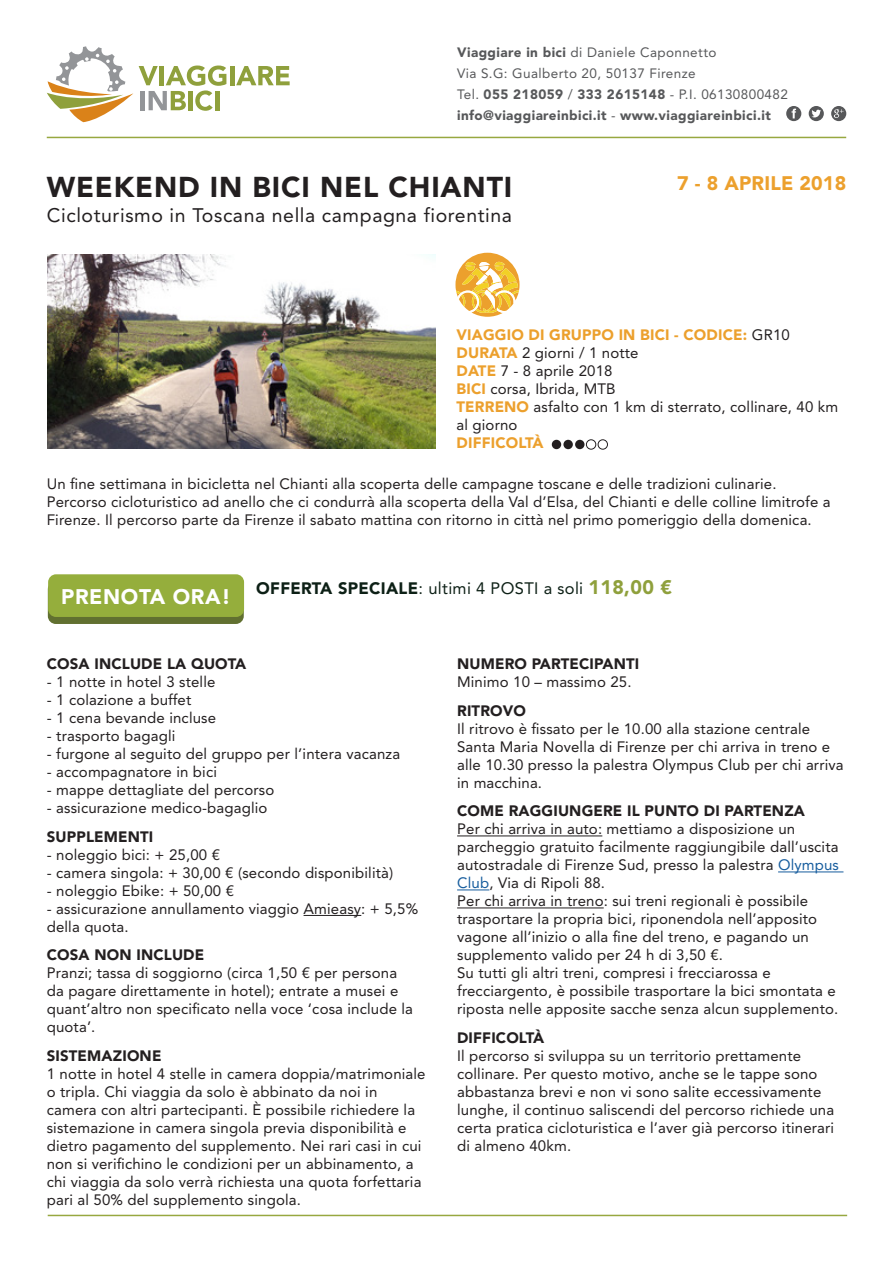
<style>
.page{position:relative;width:893px;height:1263px;background:#fff}
.page>*{position:absolute;margin:0;border:0;box-sizing:border-box;transform-origin:0 0}
.t1{font:900 28.5px "Avenir LT Std";letter-spacing:.03em;color:#231f20}
.t2{font:900 21px "Avenir LT Std";letter-spacing:.03em;color:#fff}
.t3{font:19.5px "Avenir LT Std";letter-spacing:.03em;color:#231f20}
.t4{font:900 19.5px "Avenir LT Std";letter-spacing:.01em;color:#eca02d}
.t5{font:16.5px "Avenir LT Std";letter-spacing:.02em;color:#0d2016}
.t6{font:15px/18px "Avenir LT Std";letter-spacing:.01em;color:#231f20}
.t7{font:900 15px "Avenir LT Std";letter-spacing:.01em;color:#231f20}
.t8{font:900 15px "Avenir LT Std";letter-spacing:.01em;color:#eca02d}
.t9{font:13.5px "Avenir LT Std";letter-spacing:.03em;color:#57585a}
.t10{font:900 13.5px "Avenir LT Std";letter-spacing:.03em;color:#57585a}
.s1{font-weight:900}
.s2{font-weight:400}
.s3{font-weight:400;color:#231f20}
.s4{font-weight:900;color:#eca02d}
.s5{font-weight:900;font-size:19.5px;color:#8fa03c}
.s6{color:#175d9e}
</style>
<div class="page">
<hr style="left:48px;top:1215px;width:799px;height:1px;background:#97a840">
<hr style="left:47px;top:137px;width:799px;height:1px;background:#97a840">
<svg style="left:47px;top:46px;width:86px;height:76px"></svg>
<hr style="left:230px;top:66px;width:4px;height:19px;background:#8fa03c">
<svg style="left:236px;top:66px;width:54px;height:19px"></svg>
<svg style="left:139px;top:66px;width:87px;height:45px"></svg>
<hr style="left:215px;top:91px;width:4px;height:19px;background:#8fa03c">
<svg style="left:786px;top:106px;width:15px;height:15px"></svg>
<svg style="left:809px;top:106px;width:15px;height:15px"></svg>
<svg style="left:831px;top:106px;width:15px;height:15px"></svg>
<img style="left:48px;top:255px;width:388px;height:193px">
<svg style="left:455px;top:253px;width:64px;height:64px"></svg>
<div style="left:552px;top:440px;width:9px;height:9px;background:#231f20;border-radius:50%"></div>
<div style="left:563px;top:440px;width:10px;height:9px;background:#231f20;border-radius:50%"></div>
<div style="left:575px;top:440px;width:9px;height:9px;background:#231f20;border-radius:50%"></div>
<hr style="left:304px;top:915px;width:57px;height:1px;background:#231f20">
<hr style="left:457px;top:835px;width:145px;height:1px;background:#231f20">
<hr style="left:778px;top:871px;width:65px;height:1px;background:#175d9e">
<hr style="left:457px;top:889px;width:32px;height:1px;background:#175d9e">
<hr style="left:457px;top:907px;width:147px;height:1px;background:#231f20">
<div style="left:598px;top:439px;width:10px;height:11px;border:1px solid #231f20;border-radius:50%"></div>
<div style="left:48px;top:581px;width:196px;height:43px;background:#617030;border-radius:8px"></div>
<div style="left:48px;top:574px;width:196px;height:43px;background:#95ae3c;border-radius:8px"></div>
<div style="left:586px;top:439px;width:10px;height:11px;border:1px solid #231f20;border-radius:50%"></div>
<p class="t9" style="left:457px;top:45px;width:261px"><span class="s1">Viaggiare in bici</span> di Daniele Caponnetto</p>
<p class="t9" style="left:457px;top:66px;width:240px">Via S.G: Gualberto 20, 50137 Firenze</p>
<p class="t9" style="left:457px;top:87px;width:332px">Tel. <span class="s1">055 218059</span> / <span class="s1">333 2615148</span> - P.I. 06130800482</p>
<p class="t10" style="left:457px;top:108px;width:315px">info@viaggiareinbici.it <span class="s2">-</span> www.viaggiareinbici.it</p>
<p class="t1" style="left:47px;top:169px;width:467px">WEEKEND IN BICI NEL CHIANTI</p>
<p class="t3" style="left:47px;top:204px;width:467px">Cicloturismo in Toscana nella campagna fiorentina</p>
<p class="t4" style="left:677px;top:171px;width:171px">7 - 8 APRILE 2018</p>
<p class="t8" style="left:457px;top:326px;width:335px">VIAGGIO DI GRUPPO IN BICI - CODICE: <span class="s3">GR10</span></p>
<p class="t6" style="left:457px;top:344px;width:184px"><span class="s4">DURATA</span> 2 giorni / 1 notte</p>
<p class="t6" style="left:457px;top:362px;width:157px"><span class="s4">DATE</span> 7 - 8 aprile 2018</p>
<p class="t6" style="left:457px;top:380px;width:161px"><span class="s4">BICI</span> corsa, Ibrida, MTB</p>
<p class="t6" style="left:457px;top:398px;width:383px"><span class="s4">TERRENO</span> asfalto con 1 km di sterrato, collinare, 40 km</p>
<p class="t6" style="left:457px;top:416px;width:62px">al giorno</p>
<p class="t8" style="left:457px;top:434px;width:89px">DIFFICOLTÀ</p>
<p class="t6" style="left:47px;top:475px;width:731px">Un fine settimana in bicicletta nel Chianti alla scoperta delle campagne toscane e delle tradizioni culinarie.</p>
<p class="t6" style="left:47px;top:493px;width:785px">Percorso cicloturistico ad anello che ci condurrà alla scoperta della Val d’Elsa, del Chianti e delle colline limitrofe a<br>Firenze. Il percorso parte da Firenze il sabato mattina con ritorno in città nel primo pomeriggio della domenica.</p>
<p class="t2" style="left:61px;top:584px;width:171px">PRENOTA ORA!</p>
<p class="t5" style="left:256px;top:579px;width:417px"><span class="s1">OFFERTA SPECIALE</span>: ultimi 4 POSTI a soli <span class="s5">118,00 €</span></p>
<p class="t7" style="left:47px;top:655px;width:201px">COSA INCLUDE LA QUOTA</p>
<p class="t6" style="left:47px;top:673px;width:170px">- 1 notte in hotel 3 stelle</p>
<p class="t6" style="left:47px;top:691px;width:146px">- 1 colazione a buffet</p>
<p class="t6" style="left:47px;top:709px;width:171px">- 1 cena bevande incluse</p>
<p class="t6" style="left:47px;top:727px;width:130px">- trasporto bagagli</p>
<p class="t6" style="left:47px;top:745px;width:355px">- furgone al seguito del gruppo per l’intera vacanza</p>
<p class="t6" style="left:47px;top:763px;width:172px">- accompagnatore in bici</p>
<p class="t6" style="left:47px;top:781px;width:229px">- mappe dettagliate del percorso</p>
<p class="t6" style="left:47px;top:799px;width:222px">- assicurazione medico-bagaglio</p>
<p class="t7" style="left:47px;top:828px;width:108px">SUPPLEMENTI</p>
<p class="t6" style="left:47px;top:846px;width:175px">- noleggio bici: + 25,00 €</p>
<p class="t6" style="left:47px;top:864px;width:348px">- camera singola: + 30,00 € (secondo disponibilità)</p>
<p class="t6" style="left:47px;top:882px;width:189px">- noleggio Ebike: + 50,00 €</p>
<p class="t6" style="left:47px;top:900px;width:373px">- assicurazione annullamento viaggio Amieasy: + 5,5% della quota.</p>
<p class="t7" style="left:47px;top:946px;width:159px">COSA NON INCLUDE</p>
<p class="t6" style="left:47px;top:964px;width:368px">Pranzi; tassa di soggiorno (circa 1,50 € per persona da pagare direttamente in hotel); entrate a musei e quant’altro non specificato nella voce ‘cosa include la quota’.</p>
<p class="t7" style="left:47px;top:1047px;width:116px">SISTEMAZIONE</p>
<p class="t6" style="left:47px;top:1065px;width:380px">1 notte in hotel 4 stelle in camera doppia/matrimoniale o tripla. Chi viaggia da solo è abbinato da noi in camera con altri partecipanti. È possibile richiedere la sistemazione in camera singola previa disponibilità e dietro pagamento del supplemento. Nei rari casi in cui non si verifichino le condizioni per un abbinamento, a chi viaggia da solo verrà richiesta una quota forfettaria pari al 50% del supplemento singola.</p>
<p class="t7" style="left:457px;top:655px;width:184px">NUMERO PARTECIPANTI</p>
<p class="t6" style="left:457px;top:673px;width:176px">Minimo 10 – massimo 25.</p>
<p class="t7" style="left:457px;top:702px;width:70px">RITROVO</p>
<p class="t6" style="left:457px;top:720px;width:388px">Il ritrovo è fissato per le 10.00 alla stazione centrale Santa Maria Novella di Firenze per chi arriva in treno e alle 10.30 presso la palestra Olympus Club per chi arriva in macchina.</p>
<p class="t7" style="left:457px;top:802px;width:349px">COME RAGGIUNGERE IL PUNTO DI PARTENZA</p>
<p class="t6" style="left:457px;top:820px;width:383px">Per chi arriva in auto: mettiamo a disposizione un parcheggio gratuito facilmente raggiungibile dall’uscita autostradale di Firenze Sud, presso la palestra <span class="s6">Olympus Club</span>, Via di Ripoli 88.</p>
<p class="t6" style="left:457px;top:892px;width:362px">Per chi arriva in treno: sui treni regionali è possibile trasportare la propria bici, riponendola nell’apposito vagone all’inizio o alla fine del treno, e pagando un supplemento valido per 24 h di 3,50 €.</p>
<p class="t6" style="left:457px;top:964px;width:383px">Su tutti gli altri treni, compresi i frecciarossa e frecciargento, è possibile trasportare la bici smontata e riposta nelle apposite sacche senza alcun supplemento.</p>
<p class="t7" style="left:457px;top:1029px;width:89px">DIFFICOLTÀ</p>
<p class="t6" style="left:457px;top:1047px;width:379px">Il percorso si sviluppa su un territorio prettamente collinare. Per questo motivo, anche se le tappe sono abbastanza brevi e non vi sono salite eccessivamente lunghe, il continuo saliscendi del percorso richiede una certa pratica cicloturistica e l’aver già percorso itinerari di almeno 40km.</p>
</div>
